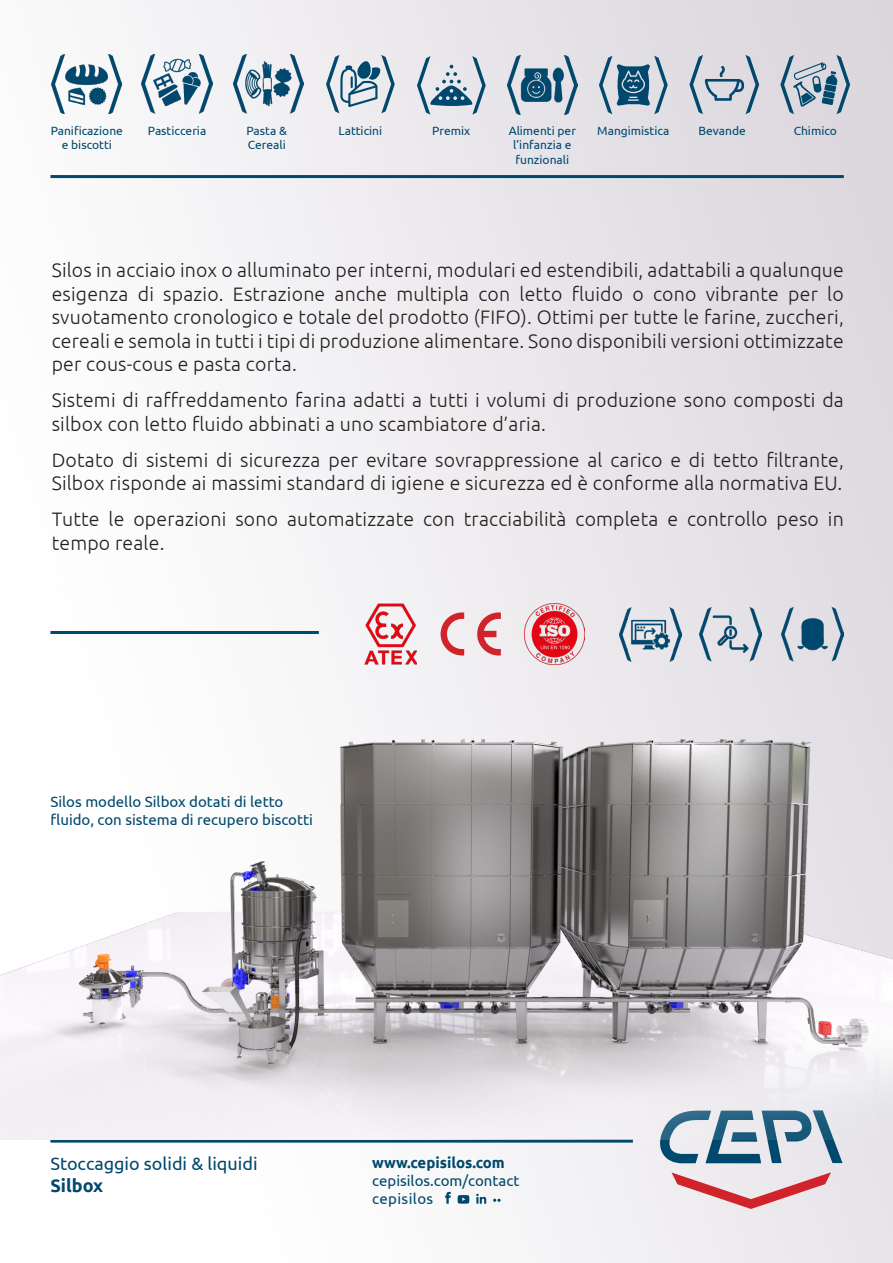
<style>
.page{position:relative;width:893px;height:1263px;background:#fff}
.page>*{position:absolute;margin:0;border:0;box-sizing:border-box;transform-origin:0 0}
.t1{font:300 19.5px/23.4px "Ubuntu";letter-spacing:.01em;color:#231f20}
.t2{font:18px "Ubuntu";color:#00486d}
.t3{font:700 18px "Ubuntu";color:#00486d}
.t4{font:15px/18px "Ubuntu";color:#00486d}
.t5{font:700 15px "Ubuntu";color:#00486d}
.t6{font:12px/14.4px "Ubuntu";color:#00486d;text-align:center}
</style>
<div class="page">
<img style="left:0;top:0;width:893px;height:1263px">
<svg style="left:659px;top:1139px;width:183px;height:24px;background:#94adbd"></svg>
<svg style="left:671px;top:1172px;width:160px;height:37px;background:#e5b7bb"></svg>
<hr style="left:50px;top:1139px;width:583px;height:3px;background:#00486d">
<svg style="left:445px;top:1192px;width:6px;height:12px"></svg>
<svg style="left:458px;top:1195px;width:11px;height:9px"></svg>
<svg style="left:476px;top:1194px;width:10px;height:10px"></svg>
<svg style="left:493px;top:1199px;width:8px;height:3px"></svg>
<img style="left:0;top:575px;width:893px;height:564px">
<img style="left:699px;top:603px;width:63px;height:62px">
<img style="left:619px;top:603px;width:63px;height:62px">
<img style="left:781px;top:603px;width:62px;height:62px">
<img style="left:362px;top:604px;width:55px;height:60px">
<img style="left:525px;top:604px;width:60px;height:60px">
<svg style="left:475px;top:612px;width:26px;height:43px"></svg>
<svg style="left:441px;top:612px;width:23px;height:43px"></svg>
<hr style="left:50px;top:631px;width:269px;height:3px;background:#00486d">
<hr style="left:50px;top:175px;width:794px;height:3px;background:#00486d">
<img style="left:52px;top:54px;width:70px;height:59px">
<img style="left:142px;top:54px;width:70px;height:59px">
<img style="left:234px;top:54px;width:70px;height:59px">
<img style="left:507px;top:55px;width:70px;height:60px">
<svg style="left:326px;top:55px;width:69px;height:58px;background:#adbfcb"></svg>
<svg style="left:417px;top:56px;width:69px;height:59px;background:#b0c0cc"></svg>
<svg style="left:780px;top:55px;width:70px;height:59px;background:#a3b2c0"></svg>
<svg style="left:689px;top:55px;width:70px;height:59px;background:#b7c1cc"></svg>
<svg style="left:599px;top:56px;width:69px;height:58px;background:#8fa8b9"></svg>
<p class="t6" style="left:51px;top:123px;width:74px">Panificazione e biscotti</p>
<p class="t6" style="left:148px;top:123px;width:60px">Pasticceria</p>
<p class="t6" style="left:247px;top:123px;width:42px;text-align:left">Pasta &amp;<br>Cereali</p>
<p class="t6" style="left:509px;top:123px;width:69px">Alimenti per l’infanzia e funzionali</p>
<p class="t6" style="left:338px;top:123px;width:45px">Latticini</p>
<p class="t6" style="left:432px;top:123px;width:40px">Premix</p>
<p class="t6" style="left:597px;top:123px;width:73px">Mangimistica</p>
<p class="t6" style="left:698px;top:123px;width:49px">Bevande</p>
<p class="t6" style="left:794px;top:123px;width:45px">Chimico</p>
<p class="t1" style="left:52px;top:258px;width:794px;text-align:justify">Silos in acciaio inox o alluminato per interni, modulari ed estendibili, adattabili a qualunque esigenza di spazio. Estrazione anche multipla con letto fluido o cono vibrante per lo svuotamento cronologico e totale del prodotto (FIFO). Ottimi per tutte le farine, zuccheri, cereali e semola in tutti i tipi di produzione alimentare. Sono disponibili versioni ottimizzate per cous-cous e pasta corta.</p>
<p class="t1" style="left:52px;top:388px;width:794px">Sistemi di raffreddamento farina adatti a tutti i volumi di produzione sono composti da silbox con letto fluido abbinati a uno scambiatore d’aria.</p>
<p class="t1" style="left:52px;top:448px;width:794px">Dotato di sistemi di sicurezza per evitare sovrappressione al carico e di tetto filtrante,<br>Silbox risponde ai massimi standard di igiene e sicurezza ed è conforme alla normativa EU.</p>
<p class="t1" style="left:52px;top:507px;width:794px">Tutte le operazioni sono automatizzate con tracciabilità completa e controllo peso in tempo reale.</p>
<p class="t4" style="left:50px;top:792px;width:264px">Silos modello Silbox dotati di letto fluido, con sistema di recupero biscotti</p>
<p class="t2" style="left:50px;top:1153px;width:209px">Stoccaggio solidi &amp; liquidi</p>
<p class="t3" style="left:50px;top:1174px;width:54px">Silbox</p>
<p class="t5" style="left:372px;top:1153px;width:134px">www.cepisilos.com</p>
<p class="t4" style="left:372px;top:1171px;width:149px">cepisilos.com/contact cepisilos</p>
</div>
